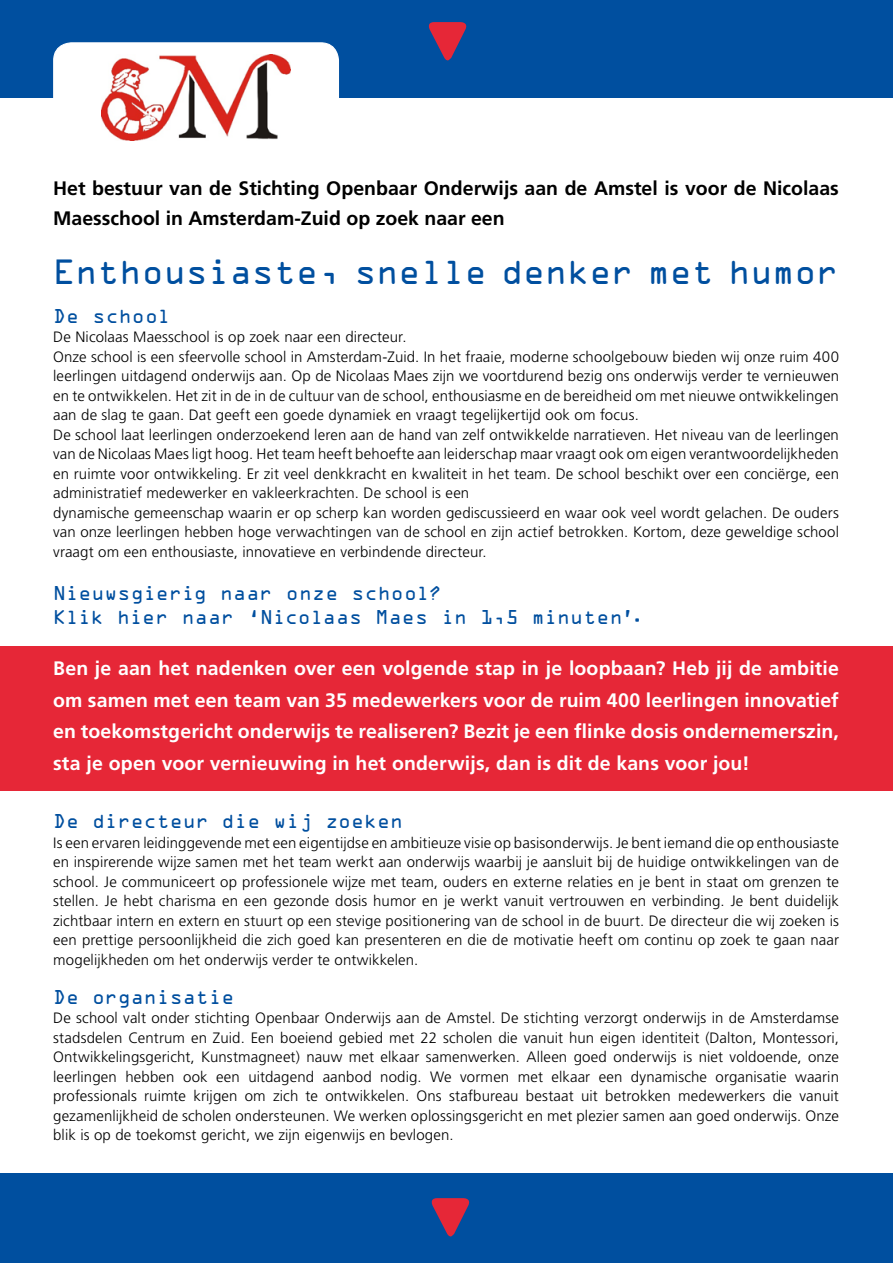
<style>
.page{position:relative;width:893px;height:1263px;background:#fff}
.page>*{position:absolute;margin:0;border:0;box-sizing:border-box;transform-origin:0 0}
.t1{font:31.5px "OCRA Std";letter-spacing:-.02em;color:#004f9f}
.t2{font:700 19.5px/31.5px "Frutiger";letter-spacing:.005em;color:#fff;text-align:justify}
.t3{font:700 19.5px/30px "Frutiger";color:#000}
.t4{font:18px/24px "OCRA Std";color:#004f9f}
.t5{font:300 15px/19.5px "Frutiger";letter-spacing:.01em;color:#000;text-align:justify}
</style>
<div class="page">
<div style="left:0;top:646px;width:893px;height:145px;background:#e62737"></div>
<div style="left:0;top:0;width:893px;height:98px;background:#004f9f"></div>
<svg style="left:428px;top:22px;width:39px;height:39px"></svg>
<div style="left:54px;top:43px;width:284px;height:95px;background:#fff;border-radius:18px"></div>
<div style="left:53px;top:42px;width:286px;height:96px;border:1px solid #fff;border-radius:18px"></div>
<div style="left:0;top:1174px;width:893px;height:89px;background:#004f9f"></div>
<svg style="left:431px;top:1198px;width:39px;height:39px"></svg>
<img style="left:101px;top:55px;width:189px;height:86px">
<h2 class="t3" style="left:53px;top:173px;width:787px">Het bestuur van de Stichting Openbaar Onderwijs aan de Amstel is voor de Nicolaas<br>Maesschool in Amsterdam-Zuid op zoek naar een</h2>
<h1 class="t1" style="left:53px;top:258px;width:787px">Enthousiaste, snelle denker met humor</h1>
<p class="t4" style="left:53px;top:306px;width:119px">De school</p>
<p class="t5" style="left:53px;top:327px;width:787px;text-align:left">De Nicolaas Maesschool is op zoek naar een directeur.<br>Onze school is een sfeervolle school in Amsterdam-Zuid. In het fraaie, moderne schoolgebouw bieden wij onze ruim 400 leerlingen uitdagend onderwijs aan. Op de Nicolaas Maes zijn we voortdurend bezig ons onderwijs verder te vernieuwen en te ontwikkelen. Het zit in de in de cultuur van de school, enthousiasme en de bereidheid om met nieuwe ontwikkelingen aan de slag te gaan. Dat geeft een goede dynamiek en vraagt tegelijkertijd ook om focus.<br>De school laat leerlingen onderzoekend leren aan de hand van zelf ontwikkelde narratieven. Het niveau van de leerlingen van de Nicolaas Maes ligt hoog. Het team heeft behoefte aan leiderschap maar vraagt ook om eigen verantwoordelijkheden en ruimte voor ontwikkeling. Er zit veel denkkracht en kwaliteit in het team. De school beschikt over een conciërge, een administratief medewerker en vakleerkrachten. De school is een<br>dynamische gemeenschap waarin er op scherp kan worden gediscussieerd en waar ook veel wordt gelachen. De ouders van onze leerlingen hebben hoge verwachtingen van de school en zijn actief betrokken. Kortom, deze geweldige school vraagt om een enthousiaste, innovatieve en verbindende directeur.</p>
<p class="t4" style="left:53px;top:583px;width:592px">Nieuwsgierig naar onze school?<br>Klik hier naar ‘Nicolaas Maes in 1,5 minuten’.</p>
<p class="t2" style="left:53px;top:653px;width:787px">Ben je aan het nadenken over een volgende stap in je loopbaan? Heb jij de ambitie om samen met een team van 35 medewerkers voor de ruim 400 leerlingen innovatief en toekomstgericht onderwijs te realiseren? Bezit je een flinke dosis ondernemerszin, sta je open voor vernieuwing in het onderwijs, dan is dit de kans voor jou!</p>
<p class="t4" style="left:53px;top:811px;width:351px">De directeur die wij zoeken</p>
<p class="t5" style="left:53px;top:833px;width:787px">Is een ervaren leidinggevende met een eigentijdse en ambitieuze visie op basisonderwijs. Je bent iemand die op enthousiaste en inspirerende wijze samen met het team werkt aan onderwijs waarbij je aansluit bij de huidige ontwikkelingen van de school. Je communiceert op professionele wijze met team, ouders en externe relaties en je bent in staat om grenzen te stellen. Je hebt charisma en een gezonde dosis humor en je werkt vanuit vertrouwen en verbinding. Je bent duidelijk zichtbaar intern en extern en stuurt op een stevige positionering van de school in de buurt. De directeur die wij zoeken is een prettige persoonlijkheid die zich goed kan presenteren en die de motivatie heeft om continu op zoek te gaan naar mogelijkheden om het onderwijs verder te ontwikkelen.</p>
<p class="t4" style="left:53px;top:987px;width:183px">De organisatie</p>
<p class="t5" style="left:53px;top:1008px;width:787px">De school valt onder stichting Openbaar Onderwijs aan de Amstel. De stichting verzorgt onderwijs in de Amsterdamse stadsdelen Centrum en Zuid. Een boeiend gebied met 22 scholen die vanuit hun eigen identiteit (Dalton, Montessori, Ontwikkelingsgericht, Kunstmagneet) nauw met elkaar samenwerken. Alleen goed onderwijs is niet voldoende, onze leerlingen hebben ook een uitdagend aanbod nodig. We vormen met elkaar een dynamische organisatie waarin professionals ruimte krijgen om zich te ontwikkelen. Ons stafbureau bestaat uit betrokken medewerkers die vanuit gezamenlijkheid de scholen ondersteunen. We werken oplossingsgericht en met plezier samen aan goed onderwijs. Onze blik is op de toekomst gericht, we zijn eigenwijs en bevlogen.</p>
</div>
